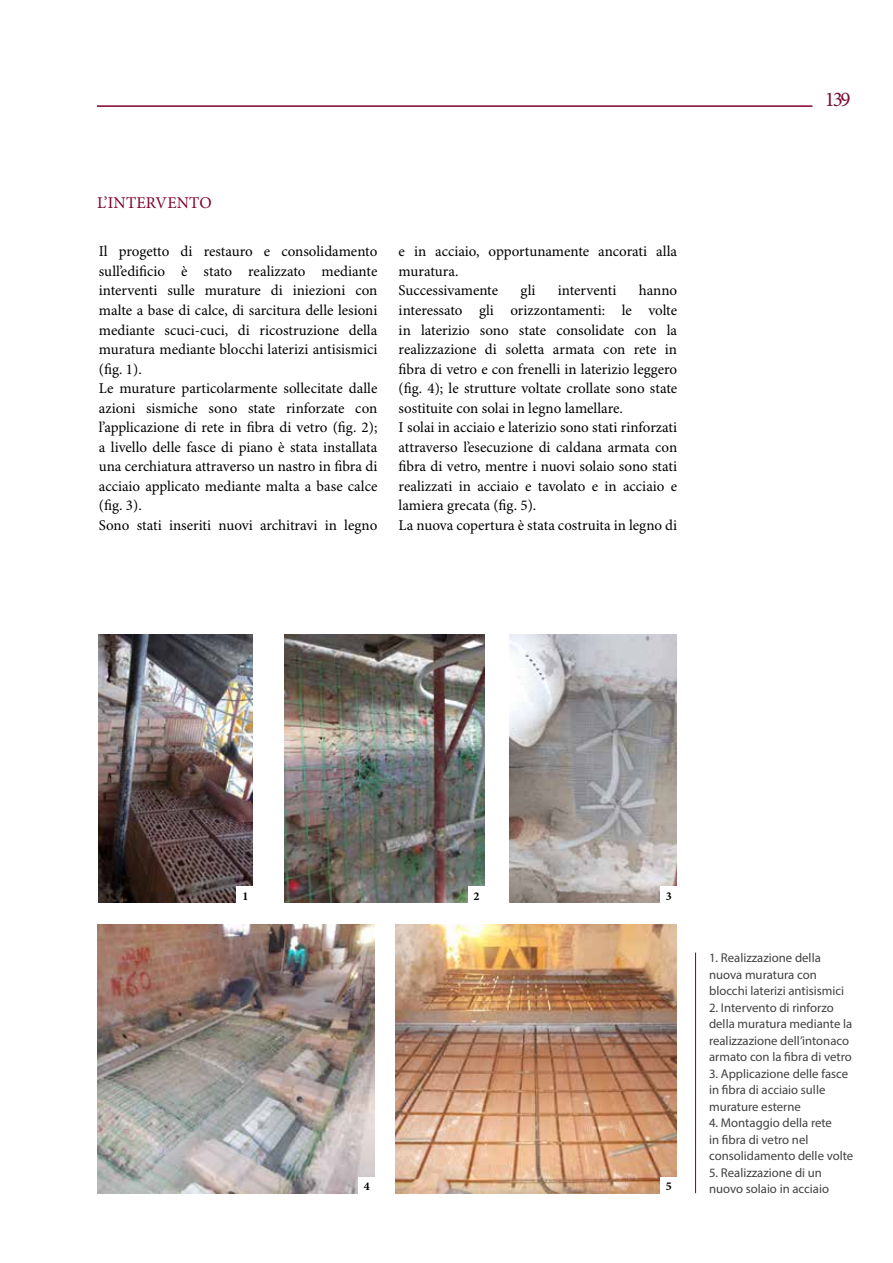
<style>
.page{position:relative;width:893px;height:1263px;background:#fff}
.page>*{position:absolute;margin:0;border:0;box-sizing:border-box;transform-origin:0 0}
.t1{font:21px "Minion Pro";color:#7a0e34}
.t2{font:16.5px "Minion Pro";letter-spacing:.01em;color:#81002d}
.t3{font:15px/19.5px "Minion Pro";color:#000}
.t4{font:12.75px/16.5px "Myriad Pro";color:#414042}
.t5{font:700 12px "Minion Pro";color:#000}
</style>
<div class="page">
<img style="left:99px;top:635px;width:154px;height:267px">
<img style="left:284px;top:635px;width:200px;height:267px">
<img style="left:509px;top:635px;width:167px;height:267px">
<img style="left:98px;top:924px;width:276px;height:269px">
<img style="left:395px;top:924px;width:281px;height:269px">
<hr style="left:695px;top:952px;width:1px;height:241px;background:#81002d">
<hr style="left:97px;top:105px;width:715px;height:2px;background:#81002d">
<div style="left:237px;top:887px;width:17px;height:17px;background:#fff"></div>
<div style="left:660px;top:887px;width:17px;height:17px;background:#fff"></div>
<div style="left:468px;top:887px;width:17px;height:17px;background:#fff"></div>
<div style="left:660px;top:1177px;width:17px;height:17px;background:#fff"></div>
<div style="left:358px;top:1177px;width:17px;height:17px;background:#fff"></div>
<p class="t2" style="left:97px;top:192px;width:116px">L’INTERVENTO</p>
<p class="t3" style="left:99px;top:243px;width:280px">Il progetto di restauro e consolidamento sull’edificio è stato realizzato mediante interventi sulle murature di iniezioni con malte a base di calce, di sarcitura delle lesioni mediante scuci-cuci, di ricostruzione della muratura mediante blocchi laterizi antisismici (fig. 1).<br>Le murature particolarmente sollecitate dalle azioni sismiche sono state rinforzate con l’applicazione di rete in fibra di vetro (fig. 2); a livello delle fasce di piano è stata installata una cerchiatura attraverso un nastro in fibra di acciaio applicato mediante malta a base calce (fig. 3).<br>Sono stati inseriti nuovi architravi in legno</p>
<p class="t3" style="left:399px;top:243px;width:280px">e in acciaio, opportunamente ancorati alla muratura.<br>Successivamente</p>
<p class="t3" style="left:399px;top:282px;width:280px;text-indent:240px">hanno interessato gli orizzontamenti: le volte in laterizio sono state consolidate con la realizzazione di soletta armata con rete in fibra di vetro e con frenelli in laterizio leggero (fig. 4); le strutture voltate crollate sono state sostituite con solai in legno lamellare.<br>I solai in acciaio e laterizio sono stati rinforzati attraverso l’esecuzione di caldana armata con fibra di vetro, mentre i nuovi solaio sono stati realizzati in acciaio e tavolato e in acciaio e lamiera grecata (fig. 5).<br>La nuova copertura è stata costruita in legno di</p>
<p class="t3" style="left:520px;top:282px;width:16px">gli</p>
<p class="t3" style="left:558px;top:282px;width:60px">interventi</p>
<h1 class="t1" style="left:825px;top:87px;width:27px">139</h1>
<p class="t5" style="left:242px;top:887px;width:7px">1</p>
<p class="t5" style="left:474px;top:887px;width:7px">2</p>
<p class="t5" style="left:666px;top:887px;width:7px">3</p>
<p class="t5" style="left:364px;top:1178px;width:7px">4</p>
<p class="t5" style="left:666px;top:1178px;width:7px">5</p>
<p class="t4" style="left:709px;top:949px;width:137px">1. Realizzazione della nuova muratura con blocchi laterizi antisismici</p>
<p class="t4" style="left:709px;top:999px;width:145px">2. Intervento di rinforzo della muratura mediante la realizzazione dell’intonaco armato con la fibra di vetro</p>
<p class="t4" style="left:709px;top:1065px;width:141px">3. Applicazione delle fasce in fibra di acciaio sulle murature esterne</p>
<p class="t4" style="left:709px;top:1114px;width:146px">4. Montaggio della rete<br>in fibra di vetro nel consolidamento delle volte</p>
<p class="t4" style="left:709px;top:1164px;width:121px">5. Realizzazione di un nuovo solaio in acciaio</p>
</div>
